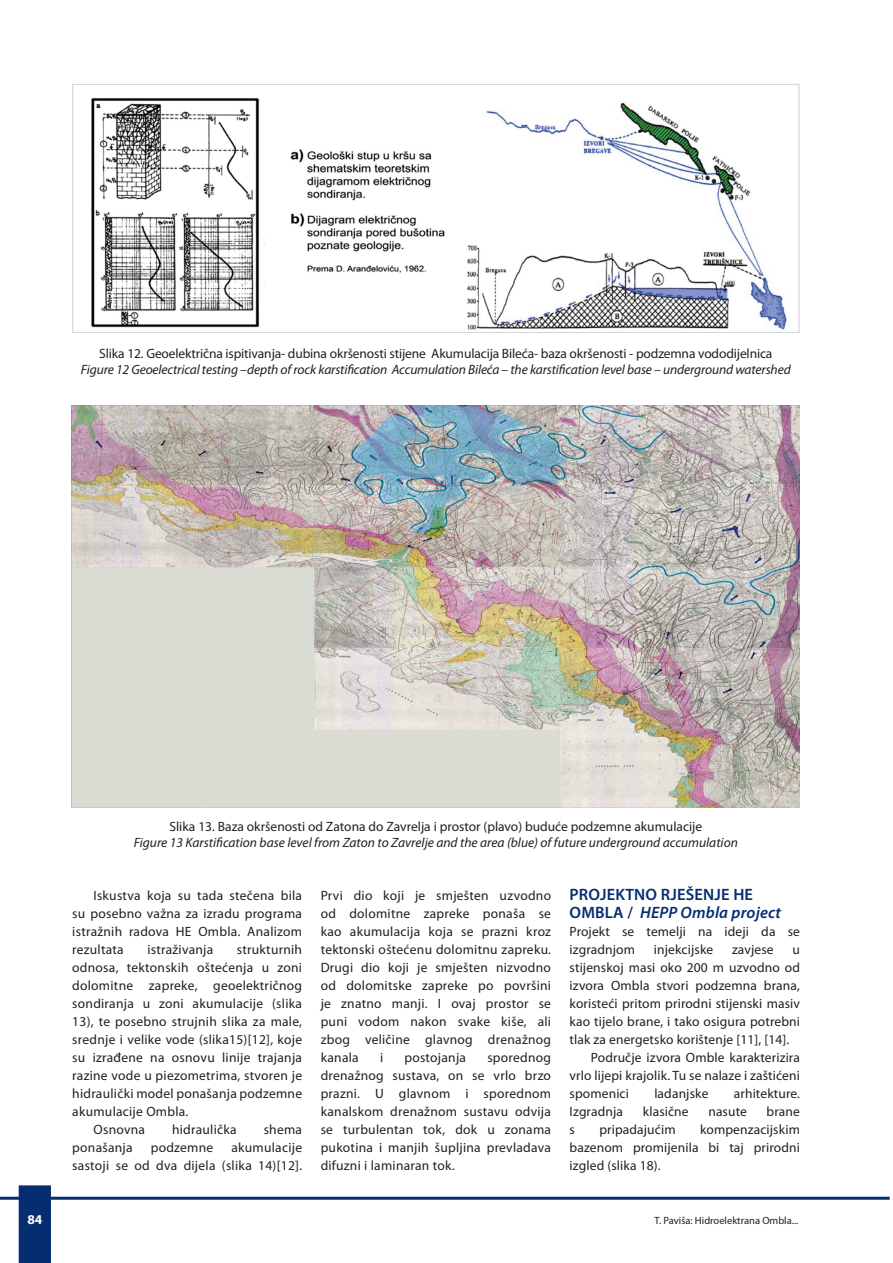
<style>
.page{position:relative;width:893px;height:1263px;background:#fff}
.page>*{position:absolute;margin:0;border:0;box-sizing:border-box;transform-origin:0 0}
.naslov_tekst{font:600 16.5px/18px "Myriad Pro";letter-spacing:.01em;color:#052d6f}
.tekst{font:13.5px/18px "Myriad Pro";letter-spacing:.01em;color:#231f20;text-align:justify}
.tekst-2{font:italic 13.5px "Myriad Pro";letter-spacing:-.01em;color:#231f20}
.tekst-3{font:13.5px "Myriad Pro";letter-spacing:-.01em;color:#231f20}
.t1{font:700 13.5px "Myriad Pro";color:#fff}
.t2{font:10.5px "Myriad Pro";color:#231f20}
.s1{font-style:italic}
</style>
<div class="page">
<hr style="left:0;top:1197px;width:890px;height:3px;background:#052d6f">
<div style="left:19px;top:1185px;width:32px;height:78px;background:#052d6f"></div>
<img style="left:91px;top:98px;width:696px;height:232px">
<div style="left:72px;top:84px;width:727px;height:249px;border:1px solid #d1d2d4"></div>
<img style="left:72px;top:405px;width:728px;height:403px">
<p class="tekst-3" style="left:99px;top:345px;width:675px">Slika 12. Geoelektrična ispitivanja- dubina okršenosti stijene Akumulacija Bileća- baza okršenosti - podzemna vododijelnica</p>
<p class="tekst-2" style="left:81px;top:361px;width:711px">Figure 12 Geoelectrical testing –depth of rock karstification Accumulation Bileća – the karstification level base – underground watershed</p>
<p class="tekst" style="left:169px;top:817px;width:534px">Slika 13. Baza okršenosti od Zatona do Zavrelja i prostor (plavo) buduće podzemne akumulacije</p>
<p class="tekst-2" style="left:134px;top:834px;width:606px">Figure 13 Karstification base level from Zaton to Zavrelje and the area (blue) of future underground accumulation</p>
<p class="tekst" style="left:72px;top:886px;width:231px;text-indent:21px">Iskustva koja su tada stečena bila su posebno važna za izradu programa istražnih radova HE Ombla. Analizom rezultata</p>
<p class="tekst" style="left:72px;top:940px;width:231px;text-indent:165px">strukturnih odnosa, tektonskih oštećenja u zoni dolomitne zapreke, geoelektričnog sondiranja u zoni akumulacije (slika 13), te posebno strujnih slika za male, srednje i velike vode (slika15)[12], koje su izrađene na osnovu linije trajanja razine vode u piezometrima, stvoren je hidraulički model ponašanja podzemne akumulacije Ombla.</p>
<p class="tekst" style="left:94px;top:1120px;width:53px">Osnovna</p>
<p class="tekst" style="left:172px;top:1120px;width:66px">hidraulička</p>
<p class="tekst" style="left:264px;top:1120px;width:40px">shema</p>
<p class="tekst" style="left:72px;top:1138px;width:62px">ponašanja</p>
<p class="tekst" style="left:151px;top:1138px;width:64px">podzemne</p>
<p class="tekst" style="left:147px;top:940px;width:67px">istraživanja</p>
<p class="tekst" style="left:72px;top:1138px;width:231px;text-align:right">akumulacije<br>sastoji se od dva dijela (slika 14)[12].</p>
<p class="tekst" style="left:321px;top:886px;width:232px">Prvi dio koji je smješten uzvodno od dolomitne zapreke ponaša se kao akumulacija koja se prazni kroz tektonski oštećenu dolomitnu zapreku.<br>Drugi dio koji je smješten nizvodno od dolomitske zapreke po površini je znatno manji. I ovaj prostor se puni vodom nakon svake kiše, ali zbog veličine glavnog drenažnog kanala</p>
<p class="tekst" style="left:321px;top:1048px;width:232px;text-indent:167px">sporednog drenažnog sustava, on se vrlo brzo prazni. U glavnom i sporednom kanalskom drenažnom sustavu odvija se turbulentan tok, dok u zonama pukotina i manjih šupljina prevladava difuzni i laminaran tok.</p>
<p class="tekst" style="left:380px;top:1048px;width:5px">i</p>
<p class="tekst" style="left:404px;top:1048px;width:63px">postojanja</p>
<p class="naslov_tekst" style="left:570px;top:885px;width:213px">PROJEKTNO RJEŠENJE HE<br>OMBLA / <span class="s1">HEPP Ombla project</span></p>
<p class="tekst" style="left:570px;top:922px;width:232px">Projekt se temelji na ideji da se izgradnjom</p>
<p class="tekst" style="left:654px;top:940px;width:61px">injekcijske</p>
<p class="tekst" style="left:732px;top:940px;width:43px">zavjese</p>
<p class="tekst" style="left:570px;top:940px;width:232px;text-indent:223px">u stijenskoj masi oko 200 m uzvodno od izvora Ombla stvori podzemna brana, koristeći pritom prirodni stijenski masiv kao tijelo brane, i tako osigura potrebni tlak za energetsko korištenje [11], [14].</p>
<p class="tekst" style="left:570px;top:1048px;width:232px;text-indent:21px">Područje izvora Omble karakterizira vrlo lijepi krajolik. Tu se nalaze i zaštićeni spomenici</p>
<p class="tekst" style="left:654px;top:1084px;width:56px">ladanjske</p>
<p class="tekst" style="left:734px;top:1084px;width:68px">arhitekture.</p>
<p class="tekst" style="left:570px;top:1102px;width:55px">Izgradnja</p>
<p class="tekst" style="left:643px;top:1102px;width:48px">klasične</p>
<p class="tekst" style="left:708px;top:1102px;width:40px">nasute</p>
<p class="tekst" style="left:767px;top:1102px;width:35px">brane</p>
<p class="tekst" style="left:570px;top:1120px;width:7px">s</p>
<p class="tekst" style="left:599px;top:1120px;width:78px">pripadajućim</p>
<p class="tekst" style="left:570px;top:1120px;width:232px;text-indent:130px">kompenzacijskim bazenom promijenila bi taj prirodni izgled (slika 18).</p>
<p class="t1" style="left:27px;top:1210px;width:16px">84</p>
<p class="t2" style="left:655px;top:1214px;width:145px">T. Paviša: Hidroelektrana Ombla...</p>
</div>
